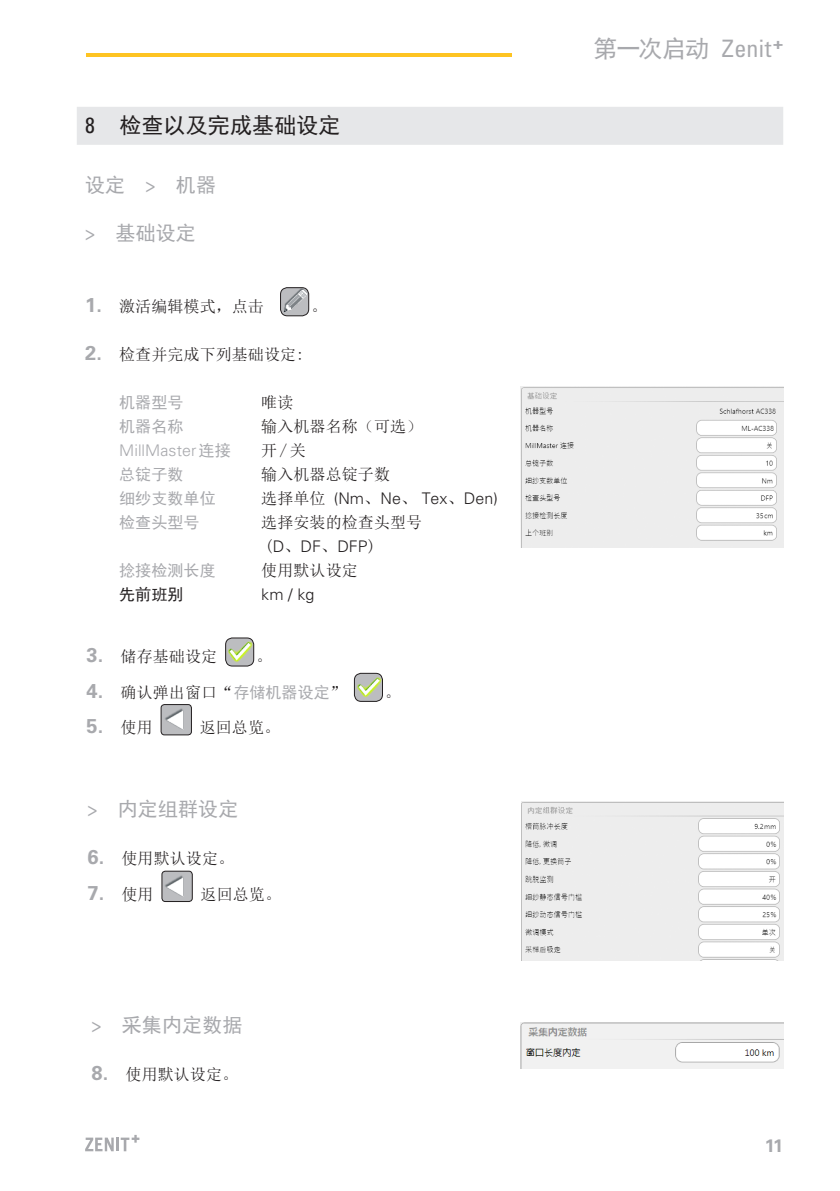
<style>
.page{position:relative;width:840px;height:1191px;background:#fff}
.page>*{position:absolute;margin:0;border:0;box-sizing:border-box;transform-origin:0 0}
.t1{font:24px "Sim Hei";letter-spacing:-.05em;color:#a8a9ad}
.t2{font:22px "Sim Hei";letter-spacing:.005em;color:#231f20}
.t3{font:20px "Sim Hei";letter-spacing:.005em;color:#a8a9ad}
.t4{font:700 20px "Univers";color:#a8a9ad}
.t5{font:700 18px "Univers";color:#a8a9ad}
.t6{font:16px "Sim Sun";letter-spacing:.005em;color:#231f20}
.t7{font:300 16px "Univers";letter-spacing:.005em;color:#231f20}
.t8{font:16px "Sim Hei";letter-spacing:.005em;color:#a8a9ad}
.t9{font:300 16px "Univers";letter-spacing:.005em;color:#a8a9ad}
.t10{font:16px "Sim Hei";color:#231f20}
.s1{font-family:"Univers";font-stretch:condensed}
.s2{font-family:"Univers";font-weight:700;font-size:20px;color:#a8a9ad}
.s3{font-family:"Sim Hei";font-weight:400}
.s4{font-family:"Sim Sun";font-weight:400}
.s5{font-family:"Sim Hei";color:#a8a9ad}
.s6{font-family:"Sim Sun";font-weight:400;font-size:16px;color:#231f20}
</style>
<div class="page">
<hr style="left:87px;top:53px;width:425px;height:4px;background:#fec422">
<svg style="left:85px;top:1137px;width:29px;height:14px"></svg>
<hr style="left:116px;top:1137px;width:3px;height:14px;background:#a8a9ad">
<svg style="left:121px;top:1135px;width:18px;height:16px"></svg>
<div style="left:77px;top:107px;width:705px;height:38px;background:#e6e7e9"></div>
<img style="left:280px;top:288px;width:28px;height:28px">
<div style="left:280px;top:287px;width:29px;height:29px;border:1px solid #231f20;border-radius:7px"></div>
<img style="left:162px;top:871px;width:30px;height:30px">
<div style="left:162px;top:871px;width:30px;height:30px;border:1px solid #231f20;border-radius:3px"></div>
<img style="left:226px;top:638px;width:27px;height:28px">
<div style="left:225px;top:637px;width:29px;height:29px;border:1px solid #231f20;border-radius:7px"></div>
<img style="left:354px;top:673px;width:28px;height:28px">
<div style="left:354px;top:673px;width:28px;height:28px;border:1px solid #231f20;border-radius:7px"></div>
<img style="left:161px;top:704px;width:30px;height:30px">
<div style="left:161px;top:704px;width:30px;height:31px;border:1px solid #231f20;border-radius:3px"></div>
<img style="left:520px;top:1022px;width:262px;height:47px">
<img style="left:521px;top:801px;width:261px;height:159px">
<img style="left:520px;top:386px;width:262px;height:161px">
<h2 class="t2" style="left:85px;top:115px;width:257px"><span class="s1">8</span> 检查以及完成基础设定</h2>
<p class="t3" style="left:85px;top:175px;width:132px">设定 <span class="s1">&gt;</span> 机器</p>
<p class="t3" style="left:85px;top:223px;width:112px"><span class="s1">&gt;</span> 基础设定</p>
<p class="t6" style="left:85px;top:298px;width:180px"><span class="s2">1.</span> 激活编辑模式，点击</p>
<p class="t6" style="left:311px;top:298px;width:17px">。</p>
<p class="t6" style="left:85px;top:346px;width:220px"><span class="s2">2.</span> 检查并完成下列基础设定:</p>
<p class="t8" style="left:119px;top:394px;width:66px">机器型号</p>
<p class="t6" style="left:261px;top:394px;width:34px">唯读</p>
<p class="t8" style="left:119px;top:418px;width:66px">机器名称</p>
<p class="t6" style="left:261px;top:418px;width:162px">输入机器名称（可选）</p>
<p class="t9" style="left:119px;top:441px;width:113px">MillMaster<span class="s3">连接</span></p>
<p class="t6" style="left:261px;top:442px;width:46px">开/关</p>
<p class="t8" style="left:119px;top:466px;width:66px">总锭子数</p>
<p class="t6" style="left:261px;top:466px;width:130px">输入机器总锭子数</p>
<p class="t8" style="left:119px;top:490px;width:98px">细纱支数单位</p>
<p class="t7" style="left:261px;top:489px;width:238px"><span class="s4">选择单位</span> (Nm<span class="s4">、</span>Ne<span class="s4">、</span> Tex<span class="s4">、</span>Den)</p>
<p class="t8" style="left:119px;top:514px;width:82px">检查头型号</p>
<p class="t6" style="left:261px;top:514px;width:162px">选择安装的检查头型号</p>
<p class="t7" style="left:264px;top:537px;width:112px"><span class="s4">(</span>D<span class="s4">、</span>DF<span class="s4">、</span>DFP<span class="s4">)</span></p>
<p class="t8" style="left:119px;top:562px;width:98px">捻接检测长度</p>
<p class="t6" style="left:261px;top:562px;width:98px">使用默认设定</p>
<p class="t10" style="left:119px;top:586px;width:66px">先前班别</p>
<p class="t7" style="left:261px;top:585px;width:54px">km / kg</p>
<p class="t6" style="left:87px;top:648px;width:132px"><span class="s2">3.</span> 储存基础设定</p>
<p class="t6" style="left:256px;top:648px;width:17px">。</p>
<p class="t6" style="left:87px;top:684px;width:261px"><span class="s2">4.</span> 确认弹出窗口“<span class="s5">存储机器设定</span>”</p>
<p class="t6" style="left:385px;top:684px;width:17px">。</p>
<p class="t4" style="left:87px;top:714px;width:68px">5. <span class="s6">使用</span></p>
<p class="t6" style="left:200px;top:719px;width:82px">返回总览。</p>
<p class="t3" style="left:87px;top:799px;width:152px"><span class="s1">&gt;</span> 内定组群设定</p>
<p class="t6" style="left:87px;top:850px;width:148px"><span class="s2">6.</span> 使用默认设定。</p>
<p class="t4" style="left:87px;top:881px;width:68px">7. <span class="s6">使用</span></p>
<p class="t6" style="left:200px;top:886px;width:82px">返回总览。</p>
<p class="t3" style="left:91px;top:1015px;width:152px"><span class="s1">&gt;</span> 采集内定数据</p>
<p class="t6" style="left:91px;top:1066px;width:148px"><span class="s2">8.</span> 使用默认设定。</p>
<h1 class="t1" style="left:593px;top:36px;width:191px">第一次启动 <span class="s1">Zenit</span><sup>+</sup></h1>
<p class="t5" style="left:764px;top:1135px;width:20px">11</p>
</div>
